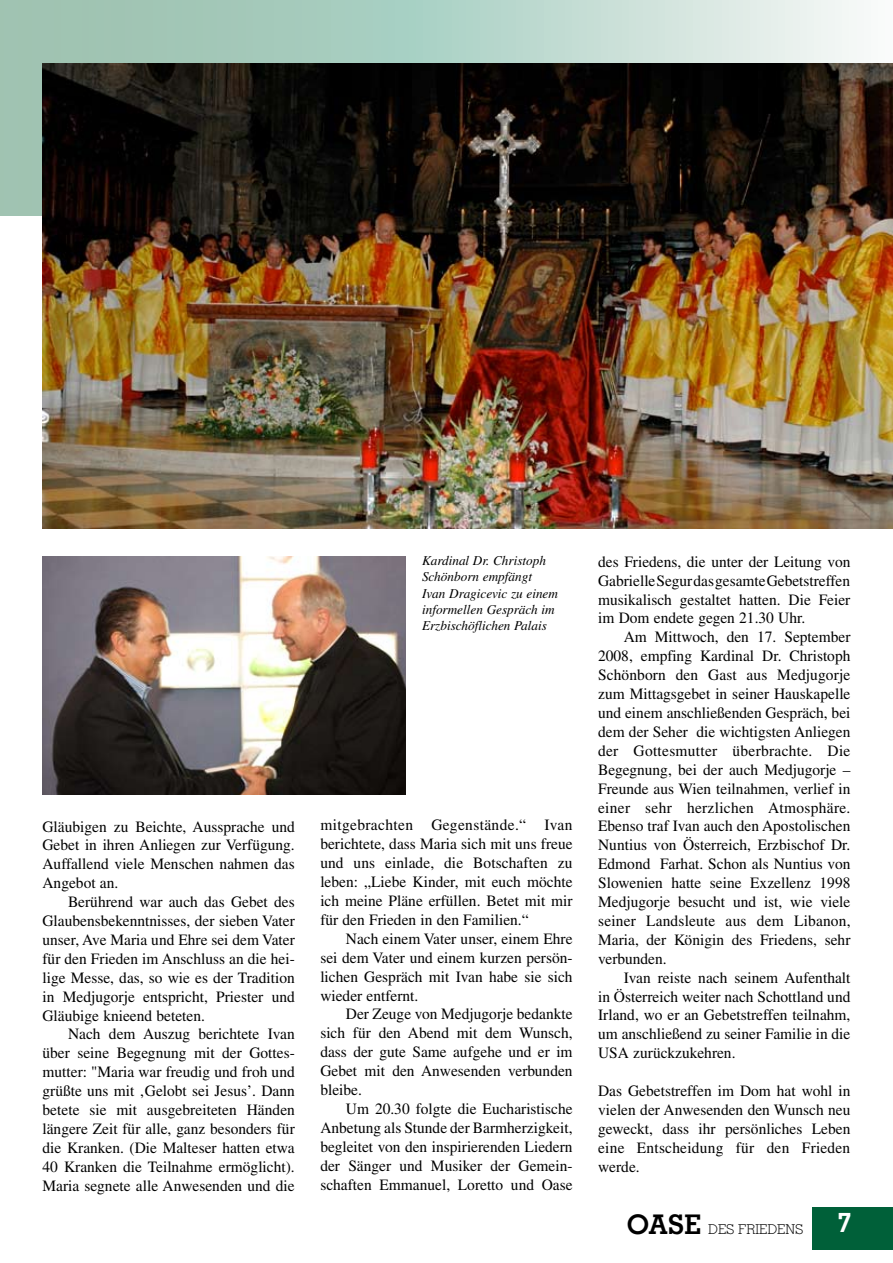
<style>
.page{position:relative;width:893px;height:1263px;background:#fff}
.page>*{position:absolute;margin:0;border:0;box-sizing:border-box;transform-origin:0 0}
.t1{font:15.75px/18.9px "Times LT Std";color:#000;text-align:justify}
.t2{font:italic 13.5px/16.2px "Times LT Std";color:#000}
.t3{font:300 13.5px "Memphis LT Std";color:#000}
.s1{font-weight:700;font-size:27px}
.s2{font-weight:700;font-size:27px;color:#fff}
</style>
<div class="page">
<div style="left:812px;top:1208px;width:81px;height:42px;background:#006039"></div>
<svg style="left:0;top:0;width:893px;height:215px"></svg>
<img style="left:43px;top:556px;width:363px;height:238px">
<img style="left:43px;top:64px;width:850px;height:464px">
<p class="t2" style="left:422px;top:553px;width:138px">Kardinal Dr. Christoph<br>Schönborn empfängt<br>Ivan Dragicevic zu einem informellen Gespräch im<br>Erzbischöflichen Palais</p>
<p class="t1" style="left:43px;top:817px;width:254px">Gläubigen zu Beichte, Aussprache und Gebet in ihren Anliegen zur Verfügung.<br>Auffallend viele Menschen nahmen das Angebot an.</p>
<p class="t1" style="left:43px;top:892px;width:254px;text-indent:26px">Berührend war auch das Gebet des Glaubensbekenntnisses, der sieben Vater unser, Ave Maria und Ehre sei dem Vater für den Frieden im Anschluss an die hei&shy;lige Messe, das, so wie es der Tradition in Medjugorje entspricht, Priester und Gläubige knieend beteten.</p>
<p class="t1" style="left:43px;top:1024px;width:254px;text-indent:26px">Nach dem Auszug berichtete Ivan über seine Begegnung mit der Gottes&shy;mutter: "Maria war freudig und froh und grüßte uns mit ‚Gelobt sei Jesus’. Dann betete sie mit ausgebreiteten Händen längere Zeit für alle, ganz besonders für die Kranken. (Die Malteser hatten etwa 40 Kranken die Teilnahme ermöglicht).<br>Maria segnete alle Anwesenden und die</p>
<p class="t1" style="left:320px;top:816px;width:254px">mitgebrachten Gegenstände.“ Ivan berichtete, dass Maria sich mit uns freue und uns einlade, die Botschaften zu leben: „Liebe Kinder, mit euch möchte ich meine Pläne erfüllen. Betet mit mir für den Frieden in den Familien.“</p>
<p class="t1" style="left:320px;top:929px;width:254px;text-indent:26px">Nach einem Vater unser, einem Ehre sei dem Vater und einem kurzen persön&shy;lichen Gespräch mit Ivan habe sie sich wieder entfernt.</p>
<p class="t1" style="left:320px;top:1005px;width:254px;text-indent:26px">Der Zeuge von Medjugorje bedankte sich für den Abend mit dem Wunsch, dass der gute Same aufgehe und er im Gebet mit den Anwesenden verbunden bleibe.</p>
<p class="t1" style="left:320px;top:1099px;width:254px;text-indent:26px">Um 20.30 folgte die Eucharistische Anbetung als Stunde der Barmherzigkeit, begleitet von den inspirierenden Liedern der Sänger und Musiker der Gemein&shy;schaften Emmanuel, Loretto und Oase</p>
<p class="t1" style="left:598px;top:552px;width:254px">des Friedens, die unter der Leitung von Gabrielle Segur das gesamte Gebetstreffen musikalisch gestaltet hatten. Die Feier im Dom endete gegen 21.30 Uhr.</p>
<p class="t1" style="left:598px;top:628px;width:254px;text-indent:26px">Am Mittwoch, den 17. September 2008, empfing Kardinal Dr. Christoph Schönborn den Gast aus Medjugorje zum Mittagsgebet in seiner Hauskapelle und einem anschließenden Gespräch, bei dem der Seher die wichtigsten Anliegen der Gottesmutter überbrachte. Die Begegnung, bei der auch Medjugorje – Freunde aus Wien teilnahmen, verlief in einer sehr herzlichen Atmosphäre.<br>Ebenso traf Ivan auch den Apostolischen Nuntius von Österreich, Erzbischof Dr.<br>Edmond Farhat. Schon als Nuntius von Slowenien hatte seine Exzellenz 1998<br>Medjugorje besucht und ist, wie viele seiner Landsleute aus dem Libanon, Maria, der Königin des Friedens, sehr verbunden.</p>
<p class="t1" style="left:598px;top:968px;width:254px;text-indent:26px">Ivan reiste nach seinem Aufenthalt in Österreich weiter nach Schottland und Irland, wo er an Gebetstreffen teilnahm, um anschließend zu seiner Familie in die USA zurückzukehren.</p>
<p class="t1" style="left:598px;top:1081px;width:254px">Das Gebetstreffen im Dom hat wohl in vielen der Anwesenden den Wunsch neu geweckt, dass ihr persönliches Leben eine Entscheidung für den Frieden werde.</p>
<p class="t3" style="left:627px;top:1221px;width:226px"><span class="s1">OASE</span> DES FRIEDENS <span class="s2">37</span></p>
</div>
